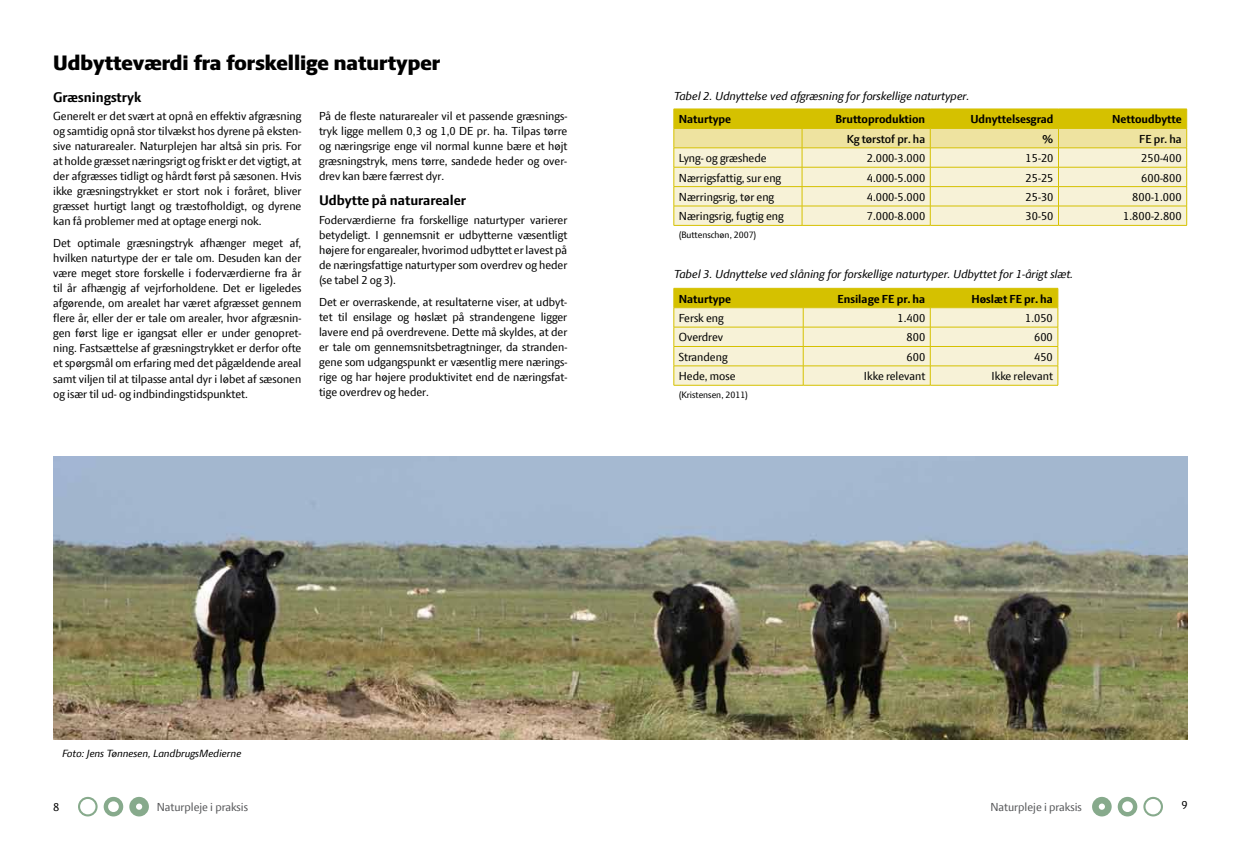
<style>
.page{position:relative;width:1241px;height:851px;background:#fff}
.page>*{position:absolute;margin:0;border:0;box-sizing:border-box;transform-origin:0 0}
.t1{font:800 22.5px "LF Press Sans";color:#000}
.t2{font:700 15px "LF Press Sans";color:#000}
.t3{font:12.5px/15px "LF Press Sans";color:#000;text-align:justify}
.t4{font:italic 12.5px "LF Press Sans";color:#000}
.t5{font:700 12.5px "LF Press Sans";color:#000}
.t6{font:12.5px "LF Press Sans";color:#58595b}
.t7{font:600 12.5px "LF Press Sans";color:#000}
.t8{font:italic 11.25px "LF Press Sans";color:#000}
.t9{font:10px "LF Press Sans";color:#000}
</style>
<div class="page">
<svg style="left:78px;top:796px;width:20px;height:20px"></svg>
<svg style="left:129px;top:796px;width:20px;height:20px"></svg>
<svg style="left:104px;top:796px;width:19px;height:20px"></svg>
<svg style="left:1143px;top:796px;width:19px;height:20px"></svg>
<svg style="left:1092px;top:796px;width:19px;height:20px"></svg>
<svg style="left:1117px;top:796px;width:20px;height:20px"></svg>
<img style="left:53px;top:456px;width:1134px;height:283px">
<svg style="left:673px;top:288px;width:385px;height:97px;background:#eee5a1"></svg>
<hr style="left:673px;top:385px;width:130px;height:1px;background:#d5c100">
<hr style="left:803px;top:385px;width:127px;height:1px;background:#d5c100">
<hr style="left:930px;top:385px;width:127px;height:1px;background:#d5c100">
<svg style="left:673px;top:109px;width:514px;height:116px;background:#eee5a0"></svg>
<hr style="left:673px;top:225px;width:129px;height:1px;background:#d5c100">
<hr style="left:802px;top:225px;width:128px;height:1px;background:#d5c100">
<hr style="left:930px;top:225px;width:128px;height:1px;background:#d5c100">
<hr style="left:1058px;top:225px;width:128px;height:1px;background:#d5c100">
<h1 class="t1" style="left:53px;top:50px;width:388px">Udbytteværdi fra forskellige naturtyper</h1>
<p class="t2" style="left:53px;top:88px;width:89px">Græsningstryk</p>
<p class="t3" style="left:53px;top:108px;width:250px">Generelt er det svært at opnå en effektiv afgræsning og samtidig opnå stor tilvækst hos dyrene på eksten&shy;sive naturarealer. Naturplejen har altså sin pris. For at holde græsset næringsrigt og friskt er det vigtigt, at der afgræsses tidligt og hårdt først på sæsonen. Hvis ikke græsningstrykket er stort nok i foråret, bliver græsset hurtigt langt og træstofholdigt, og dyrene kan få problemer med at optage energi nok.</p>
<p class="t3" style="left:53px;top:235px;width:250px">Det optimale græsningstryk afhænger meget af, hvilken naturtype der er tale om. Desuden kan der være meget store forskelle i foderværdierne fra år til år afhængig af vejrforholdene. Det er ligeledes afgørende, om arealet har været afgræsset gennem flere år, eller der er tale om arealer, hvor afgræsnin&shy;gen først lige er igangsat eller er under genopret&shy;ning. Fastsættelse af græsningstrykket er derfor ofte et spørgsmål om erfaring med det pågældende areal samt viljen til at tilpasse antal dyr i løbet af sæsonen og især til ud- og indbindingstidspunktet.</p>
<p class="t3" style="left:319px;top:108px;width:250px">På de fleste naturarealer vil et passende græsnings&shy;tryk ligge mellem 0,3 og 1,0 DE pr. ha. Tilpas tørre og næringsrige enge vil normal kunne bære et højt græsningstryk, mens tørre, sandede heder og over&shy;drev kan bære færrest dyr.</p>
<p class="t2" style="left:319px;top:192px;width:148px">Udbytte på naturarealer</p>
<p class="t3" style="left:319px;top:212px;width:250px">Foderværdierne fra forskellige naturtyper varierer betydeligt. I gennemsnit er udbytterne væsentligt højere for engarealer, hvorimod udbyttet er lavest på de næringsfattige naturtyper som overdrev og heder (se tabel 2 og 3).</p>
<p class="t3" style="left:319px;top:294px;width:250px">Det er overraskende, at resultaterne viser, at udbyt&shy;tet til ensilage og høslæt på strandengene ligger lavere end på overdrevene. Dette må skyldes, at der er tale om gennemsnitsbetragtninger, da stranden&shy;gene som udgangspunkt er væsentlig mere nærings&shy;rige og har højere produktivitet end de næringsfat&shy;tige overdrev og heder.</p>
<p class="t4" style="left:673px;top:89px;width:297px">Tabel 2. Udnyttelse ved afgræsning for forskellige naturtyper.</p>
<p class="t5" style="left:678px;top:112px;width:54px">Naturtype</p>
<p class="t5" style="left:835px;top:112px;width:91px">Bruttoproduktion</p>
<p class="t5" style="left:970px;top:112px;width:85px">Udnyttelsesgrad</p>
<p class="t5" style="left:1111px;top:112px;width:71px">Nettoudbytte</p>
<p class="t7" style="left:846px;top:132px;width:80px">Kg tørstof pr. ha</p>
<p class="t7" style="left:1042px;top:132px;width:13px">%</p>
<p class="t7" style="left:1138px;top:132px;width:44px">FE pr. ha</p>
<p class="t3" style="left:678px;top:150px;width:89px">Lyng- og græshede</p>
<p class="t3" style="left:866px;top:150px;width:60px">2.000-3.000</p>
<p class="t3" style="left:1025px;top:150px;width:29px">15-20</p>
<p class="t3" style="left:1140px;top:150px;width:42px">250-400</p>
<p class="t3" style="left:678px;top:170px;width:104px">Nærrigsfattig, sur eng</p>
<p class="t3" style="left:866px;top:170px;width:60px">4.000-5.000</p>
<p class="t3" style="left:1025px;top:170px;width:29px">25-25</p>
<p class="t3" style="left:1140px;top:170px;width:42px">600-800</p>
<p class="t3" style="left:678px;top:189px;width:97px">Nærringsrig, tør eng</p>
<p class="t3" style="left:866px;top:189px;width:60px">4.000-5.000</p>
<p class="t3" style="left:1025px;top:189px;width:29px">25-30</p>
<p class="t3" style="left:1131px;top:189px;width:51px">800-1.000</p>
<p class="t3" style="left:678px;top:208px;width:106px">Næringsrig, fugtig eng</p>
<p class="t3" style="left:866px;top:208px;width:60px">7.000-8.000</p>
<p class="t3" style="left:1025px;top:208px;width:29px">30-50</p>
<p class="t3" style="left:1122px;top:208px;width:60px">1.800-2.800</p>
<p class="t9" style="left:678px;top:229px;width:79px">(Buttenschøn, 2007)</p>
<p class="t4" style="left:673px;top:267px;width:401px">Tabel 3. Udnyttelse ved slåning for forskellige naturtyper. Udbyttet for 1-årigt slæt.</p>
<p class="t5" style="left:678px;top:291px;width:54px">Naturtype</p>
<p class="t5" style="left:837px;top:291px;width:89px">Ensilage FE pr. ha</p>
<p class="t5" style="left:971px;top:291px;width:83px">Høslæt FE pr. ha</p>
<p class="t3" style="left:678px;top:310px;width:46px">Fersk eng</p>
<p class="t3" style="left:897px;top:310px;width:29px">1.400</p>
<p class="t3" style="left:1024px;top:310px;width:29px">1.050</p>
<p class="t3" style="left:678px;top:329px;width:46px">Overdrev</p>
<p class="t3" style="left:906px;top:329px;width:20px">800</p>
<p class="t3" style="left:1033px;top:329px;width:20px">600</p>
<p class="t3" style="left:678px;top:349px;width:50px">Strandeng</p>
<p class="t3" style="left:906px;top:349px;width:20px">600</p>
<p class="t3" style="left:1033px;top:349px;width:20px">450</p>
<p class="t3" style="left:678px;top:368px;width:58px">Hede, mose</p>
<p class="t3" style="left:863px;top:368px;width:63px">Ikke relevant</p>
<p class="t3" style="left:991px;top:368px;width:63px">Ikke relevant</p>
<p class="t9" style="left:678px;top:388px;width:71px">(Kristensen, 2011)</p>
<p class="t8" style="left:62px;top:746px;width:181px">Foto: Jens Tønnesen, LandbrugsMedierne</p>
<p class="t3" style="left:53px;top:799px;width:8px">8</p>
<p class="t6" style="left:157px;top:799px;width:93px">Naturpleje i praksis</p>
<p class="t6" style="left:990px;top:799px;width:93px">Naturpleje i praksis</p>
<p class="t3" style="left:1181px;top:796px;width:8px">9</p>
</div>
